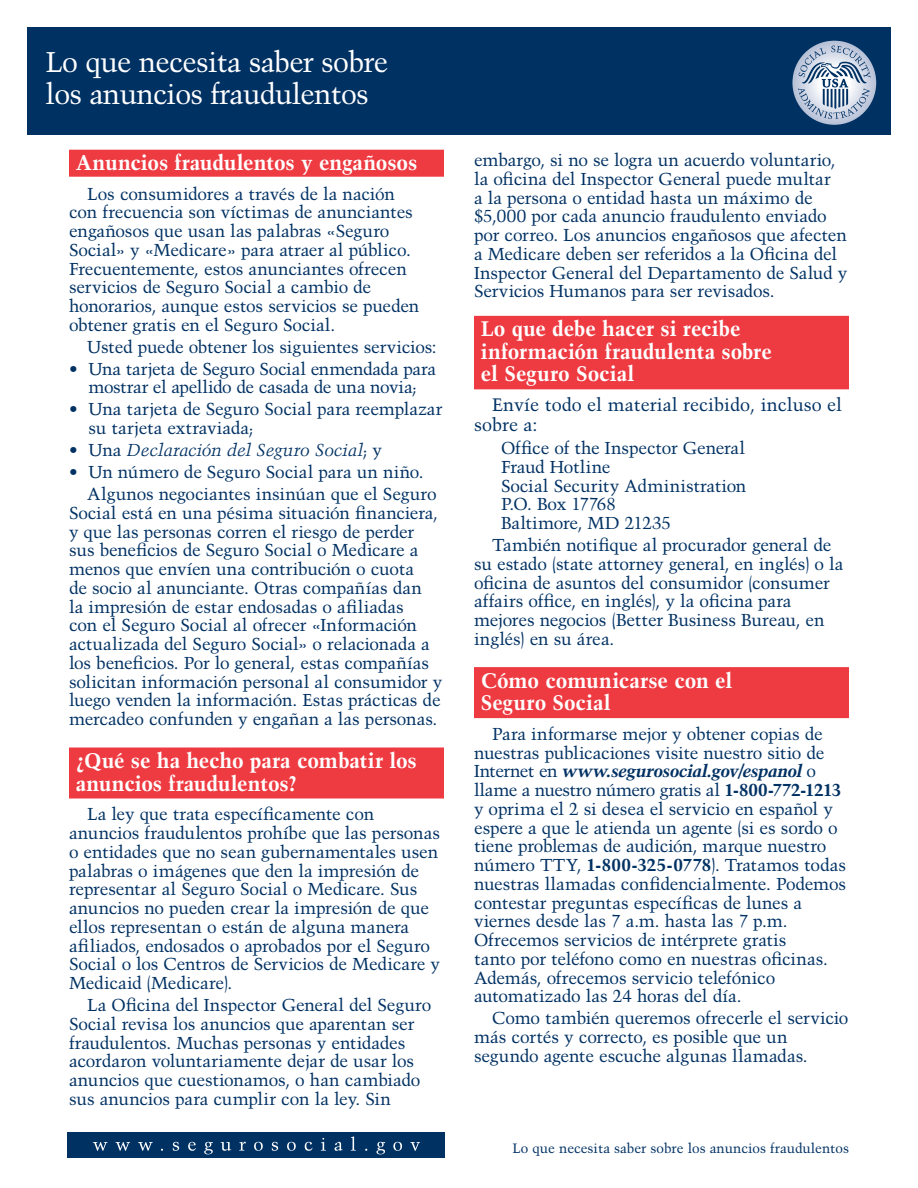
<style>
.page{position:relative;width:918px;height:1188px;background:#fff}
.page>*{position:absolute;margin:0;border:0;box-sizing:border-box;transform-origin:0 0}
.Pub_Title{font:28.5px/31.5px "Trump Mediaeval";letter-spacing:-.025em;color:#fff}
.Header1_2lines{font:700 21px/22.5px "Trump Mediaeval";letter-spacing:-.005em;color:#fff}
.Header1_3lines{font:700 21px/22.5px "Trump Mediaeval";letter-spacing:-.005em;color:#fff}
.Header1_1line{font:700 21px "Trump Mediaeval";letter-spacing:-.005em;color:#fff}
.paragraph_format{font:18px/19.5px "Trump Mediaeval";color:#003163}
.paragraph_format-2{font:17.25px/18.8px "Trump Mediaeval";letter-spacing:-.01em;color:#003163}
._1st_bullet{font:17.25px/18.8px "Trump Mediaeval";letter-spacing:-.01em;color:#003163}
._1st_bullet-2{font:italic 17.25px "Trump Mediaeval";letter-spacing:-.015em;color:#003163}
.t1{font:13.5px "Trump Mediaeval";color:#003163}
.s1{font-style:normal}
.s2{font-weight:700;font-style:italic}
.s3{font-weight:700}
</style>
<div class="page">
<div style="left:68px;top:1133px;width:378px;height:25px;background:#003163"></div>
<svg style="left:93px;top:1136px;width:327px;height:18px"></svg>
<div style="left:27px;top:27px;width:864px;height:108px;background:#003163"></div>
<svg style="left:792px;top:40px;width:85px;height:85px"></svg>
<svg style="left:798px;top:46px;width:73px;height:73px;background:#9eafc5"></svg>
<div style="left:69px;top:150px;width:375px;height:27px;background:#ee3a41"></div>
<div style="left:69px;top:748px;width:375px;height:51px;background:#ee3a41"></div>
<div style="left:474px;top:316px;width:375px;height:73px;background:#ee3a41"></div>
<div style="left:474px;top:667px;width:375px;height:51px;background:#ee3a41"></div>
<p class="Pub_Title" style="left:46px;top:46px;width:344px">Lo que necesita saber sobre los anuncios fraudulentos</p>
<p class="Header1_1line" style="left:76px;top:149px;width:343px">Anuncios fraudulentos y engañosos</p>
<p class="paragraph_format-2" style="left:69px;top:184px;width:352px;text-indent:18px">Los consumidores a través de la nación con frecuencia son víctimas de anunciantes engañosos que usan las palabras «Seguro Social» y «Medicare» para atraer al público.<br>Frecuentemente, estos anunciantes ofrecen servicios de Seguro Social a cambio de honorarios, aunque estos servicios se pueden obtener gratis en el Seguro Social.</p>
<p class="paragraph_format-2" style="left:87px;top:337px;width:351px">Usted puede obtener los siguientes servicios:</p>
<p class="_1st_bullet" style="left:69px;top:359px;width:368px">• Una tarjeta de Seguro Social enmendada para</p>
<p class="paragraph_format-2" style="left:69px;top:400px;width:10px">•</p>
<p class="paragraph_format-2" style="left:69px;top:439px;width:10px;line-height:22px">• •</p>
<p class="_1st_bullet" style="left:88px;top:378px;width:330px">mostrar el apellido de casada de una novia;</p>
<p class="_1st_bullet" style="left:88px;top:400px;width:356px">Una tarjeta de Seguro Social para reemplazar su tarjeta extraviada;</p>
<p class="_1st_bullet-2" style="left:88px;top:440px;width:295px"><span class="s1">Una</span> Declaración del Seguro Social<span class="s1">; y</span></p>
<p class="_1st_bullet" style="left:88px;top:463px;width:337px">Un número de Seguro Social para un niño.</p>
<p class="paragraph_format-2" style="left:69px;top:485px;width:375px;text-indent:18px">Algunos negociantes insinúan que el Seguro Social está en una pésima situación financiera, y que las personas corren el riesgo de perder sus beneficios de Seguro Social o Medicare a menos que envíen una contribución o cuota<br>de socio al anunciante. Otras compañías dan<br>la impresión de estar endosadas o afiliadas<br>con el Seguro Social al ofrecer «Información actualizada del Seguro Social» o relacionada a los beneficios. Por lo general, estas compañías solicitan información personal al consumidor y luego venden la información. Estas prácticas de mercadeo confunden y engañan a las personas.</p>
<p class="Header1_2lines" style="left:76px;top:749px;width:343px">¿Qué se ha hecho para combatir los anuncios fraudulentos?</p>
<p class="paragraph_format-2" style="left:69px;top:805px;width:373px;text-indent:18px">La ley que trata específicamente con anuncios fraudulentos prohíbe que las personas o entidades que no sean gubernamentales usen palabras o imágenes que den la impresión de representar al Seguro Social o Medicare. Sus anuncios no pueden crear la impresión de que ellos representan o están de alguna manera afiliados, endosados o aprobados por el Seguro Social o los Centros de Servicios de Medicare y Medicaid (Medicare).</p>
<p class="paragraph_format-2" style="left:69px;top:995px;width:364px;text-indent:18px">La Oficina del Inspector General del Seguro Social revisa los anuncios que aparentan ser fraudulentos. Muchas personas y entidades acordaron voluntariamente dejar de usar los anuncios que cuestionamos, o han cambiado sus anuncios para cumplir con la ley. Sin</p>
<p class="paragraph_format-2" style="left:474px;top:151px;width:375px">embargo, si no se logra un acuerdo voluntario, la oficina del Inspector General puede multar<br>a la persona o entidad hasta un máximo de $5,000 por cada anuncio fraudulento enviado por correo. Los anuncios engañosos que afecten a Medicare deben ser referidos a la Oficina del Inspector General del Departamento de Salud y Servicios Humanos para ser revisados.</p>
<p class="Header1_3lines" style="left:481px;top:317px;width:293px">Lo que debe hacer si recibe información fraudulenta sobre el Seguro Social</p>
<p class="paragraph_format" style="left:474px;top:395px;width:370px;text-indent:18px">Envíe todo el material recibido, incluso el sobre a:</p>
<p class="paragraph_format-2" style="left:501px;top:438px;width:247px">Office of the Inspector General<br>Fraud Hotline<br>Social Security Administration<br>P.O. Box 17768<br>Baltimore, MD 21235</p>
<p class="paragraph_format-2" style="left:474px;top:535px;width:371px;text-indent:18px">También notifique al procurador general de su estado (state attorney general, en inglés) o la oficina de asuntos del consumidor (consumer affairs office, en inglés), y la oficina para mejores negocios (Better Business Bureau, en inglés) en su área.</p>
<p class="Header1_2lines" style="left:481px;top:669px;width:253px">Cómo comunicarse con el<br>Seguro Social</p>
<p class="paragraph_format-2" style="left:474px;top:724px;width:374px;text-indent:18px">Para informarse mejor y obtener copias de nuestras publicaciones visite nuestro sitio de Internet en <span class="s2">www.segurosocial.gov/espanol</span> o llame a nuestro número gratis al <span class="s3">1-800-772-1213 </span>y oprima el 2 si desea el servicio en español y espere a que le atienda un agente (si es sordo o tiene problemas de audición, marque nuestro número TTY, <span class="s3">1-800-325-0778</span>). Tratamos todas nuestras llamadas confidencialmente. Podemos contestar preguntas específicas de lunes a viernes desde las 7 a.m. hasta las 7 p.m.<br>Ofrecemos servicios de intérprete gratis<br>tanto por teléfono como en nuestras oficinas.<br>Además, ofrecemos servicio telefónico automatizado las 24 horas del día.</p>
<p class="paragraph_format-2" style="left:474px;top:1009px;width:376px;text-indent:18px">Como también queremos ofrecerle el servicio más cortés y correcto, es posible que un segundo agente escuche algunas llamadas.</p>
<p class="t1" style="left:513px;top:1140px;width:338px">Lo que necesita saber sobre los anuncios fraudulentos</p>
</div>
